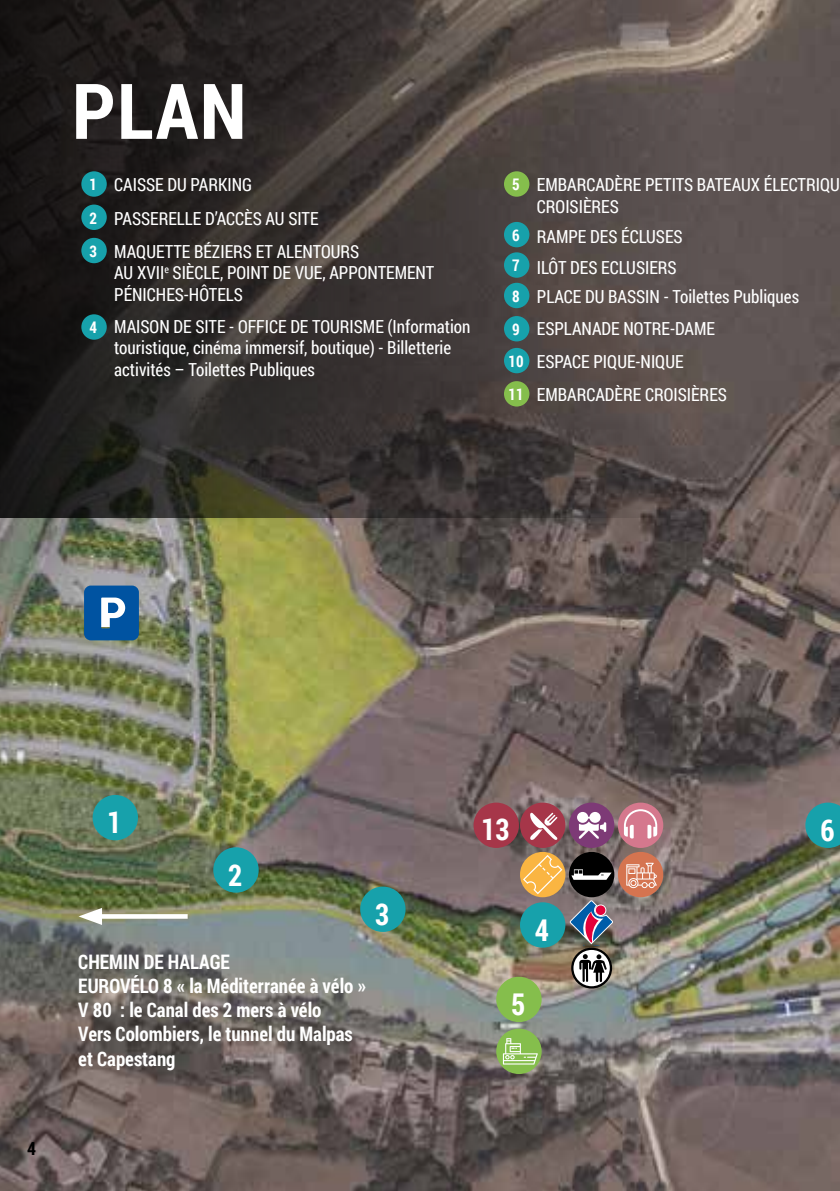
<style>
.page{position:relative;width:840px;height:1191px;background:#fff}
.page>*{position:absolute;margin:0;border:0;box-sizing:border-box;transform-origin:0 0}
.t1{font:700 77px "Roboto Condensed";color:#fff}
.t2{font:700 30px "Roboto Condensed";color:#fff;scale:.95 1}
.t3{font:700 20px/24px "Roboto Condensed";color:#fff;scale:.95 1}
.t4{font:18px/33.2px "Roboto Condensed";color:#fff;scale:.95 1}
.t5{font:700 18px "Roboto Condensed";color:#000}
.s1{font-weight:700;font-size:16px}
</style>
<div class="page">
<img style="left:0;top:517px;width:839px;height:674px">
<div style="left:93px;top:795px;width:45px;height:45px;background:#17a1ab;border-radius:50%"></div>
<div style="left:213px;top:847px;width:45px;height:45px;background:#17a1ab;border-radius:50%"></div>
<div style="left:360px;top:886px;width:45px;height:46px;background:#17a1ab;border-radius:50%"></div>
<div style="left:519px;top:902px;width:46px;height:45px;background:#17a1ab;border-radius:50%"></div>
<div style="left:496px;top:976px;width:45px;height:46px;background:#85be4c;border-radius:50%"></div>
<svg style="left:805px;top:802px;width:34px;height:46px;background:#27969c"></svg>
<div style="left:473px;top:802px;width:45px;height:46px;background:#a63649;border-radius:50%"></div>
<svg style="left:0;top:0;width:839px;height:517px;background:#423b39"></svg>
<div style="left:81px;top:171px;width:26px;height:26px;background:#17a1ab;border-radius:50%"></div>
<div style="left:81px;top:204px;width:26px;height:26px;background:#17a1ab;border-radius:50%"></div>
<div style="left:81px;top:238px;width:26px;height:25px;background:#17a1ab;border-radius:50%"></div>
<div style="left:81px;top:314px;width:26px;height:26px;background:#17a1ab;border-radius:50%"></div>
<div style="left:503px;top:171px;width:26px;height:26px;background:#85be4c;border-radius:50%"></div>
<div style="left:503px;top:222px;width:26px;height:25px;background:#17a1ab;border-radius:50%"></div>
<div style="left:503px;top:252px;width:26px;height:26px;background:#17a1ab;border-radius:50%"></div>
<div style="left:503px;top:283px;width:26px;height:25px;background:#17a1ab;border-radius:50%"></div>
<div style="left:503px;top:316px;width:26px;height:25px;background:#17a1ab;border-radius:50%"></div>
<div style="left:503px;top:348px;width:26px;height:25px;background:#17a1ab;border-radius:50%"></div>
<div style="left:503px;top:381px;width:26px;height:25px;background:#85be4c;border-radius:50%"></div>
<svg style="left:102px;top:914px;width:85px;height:4px"></svg>
<svg style="left:78px;top:908px;width:24px;height:17px"></svg>
<svg style="left:84px;top:585px;width:55px;height:55px;background:#286dad"></svg>
<div style="left:519px;top:802px;width:46px;height:46px;background:#a63649;border-radius:50%"></div>
<svg style="left:530px;top:812px;width:28px;height:28px"></svg>
<svg style="left:569px;top:900px;width:44px;height:44px;background:#6c6b83"></svg>
<div style="left:594px;top:904px;width:12px;height:12px;border:2px solid #fff;border-radius:50%"></div>
<svg style="left:595px;top:905px;width:10px;height:10px"></svg>
<svg style="left:572px;top:948px;width:38px;height:39px"></svg>
<div style="left:571px;top:947px;width:40px;height:41px;border:2px solid #000;border-radius:50%"></div>
<svg style="left:579px;top:954px;width:27px;height:28px"></svg>
<div style="left:617px;top:852px;width:46px;height:45px;background:#d57450;border-radius:50%"></div>
<svg style="left:626px;top:862px;width:30px;height:27px"></svg>
<div style="left:568px;top:802px;width:46px;height:46px;background:#7d3a76;border-radius:50%"></div>
<svg style="left:577px;top:812px;width:29px;height:26px"></svg>
<div style="left:496px;top:1028px;width:45px;height:46px;background:#85be4c;border-radius:50%"></div>
<svg style="left:502px;top:1038px;width:35px;height:26px"></svg>
<div style="left:617px;top:802px;width:46px;height:46px;background:#d5788d;border-radius:50%"></div>
<svg style="left:623px;top:809px;width:34px;height:29px"></svg>
<svg style="left:519px;top:852px;width:46px;height:45px"></svg>
<svg style="left:522px;top:855px;width:40px;height:39px;background:#f0b658"></svg>
<div style="left:568px;top:852px;width:46px;height:45px;background:#000;border-radius:50%"></div>
<svg style="left:571px;top:869px;width:40px;height:10px"></svg>
<h1 class="t1" style="left:72px;top:57px;width:176px">PLAN</h1>
<p class="t4" style="left:89px;top:168px;width:285px"><span class="s1">1</span> CAISSE DU PARKING<br><span class="s1">2</span> PASSERELLE D’ACCÈS AU SITE<br><span class="s1">3</span> MAQUETTE BÉZIERS ET ALENTOURS</p>
<p class="t4" style="left:114px;top:262px;width:338px;line-height:21.6px">AU XVII<sup>e</sup> SIÈCLE, POINT DE VUE, APPONTEMENT<br>PÉNICHES-HÔTELS</p>
<p class="t4" style="left:114px;top:315px;width:376px;line-height:21.6px;text-indent:-25px"><span class="s1">4</span> MAISON DE SITE - OFFICE DE TOURISME (Information touristique, cinéma immersif, boutique) - Billetterie activités – Toilettes Publiques</p>
<p class="t4" style="left:536px;top:173px;width:320px;line-height:21.6px;text-indent:-25px"><span class="s1">5</span> EMBARCADÈRE PETITS BATEAUX ÉLECTRIQU<br>CROISIÈRES</p>
<p class="t4" style="left:512px;top:221px;width:303px;line-height:29.8px"><span class="s1">6</span> RAMPE DES ÉCLUSES<br><span class="s1">7</span> ILÔT DES ECLUSIERS<br><span class="s1">8</span> PLACE DU BASSIN - Toilettes Publiques</p>
<p class="t4" style="left:508px;top:311px;width:231px"><span class="s1">9</span> ESPLANADE NOTRE-DAME<br><span class="s1">10</span> ESPACE PIQUE-NIQUE<br><span class="s1">11</span> EMBARCADÈRE CROISIÈRES</p>
<p class="t5" style="left:27px;top:1135px;width:10px">4</p>
<h2 class="t2" style="left:107px;top:801px;width:16px">1</h2>
<h2 class="t2" style="left:228px;top:854px;width:16px">2</h2>
<h2 class="t2" style="left:375px;top:893px;width:16px">3</h2>
<p class="t3" style="left:78px;top:949px;width:304px">CHEMIN DE HALAGE<br>EUROVÉLO 8 « la Méditerranée à vélo »<br>V 80 : le Canal des 2 mers à vélo<br>Vers Colombiers, le tunnel du Malpas et Capestang</p>
<h2 class="t2" style="left:481px;top:808px;width:31px">13</h2>
<h2 class="t2" style="left:819px;top:809px;width:16px">6</h2>
<h2 class="t2" style="left:534px;top:909px;width:16px">4</h2>
<h2 class="t2" style="left:511px;top:983px;width:16px">5</h2>
</div>
